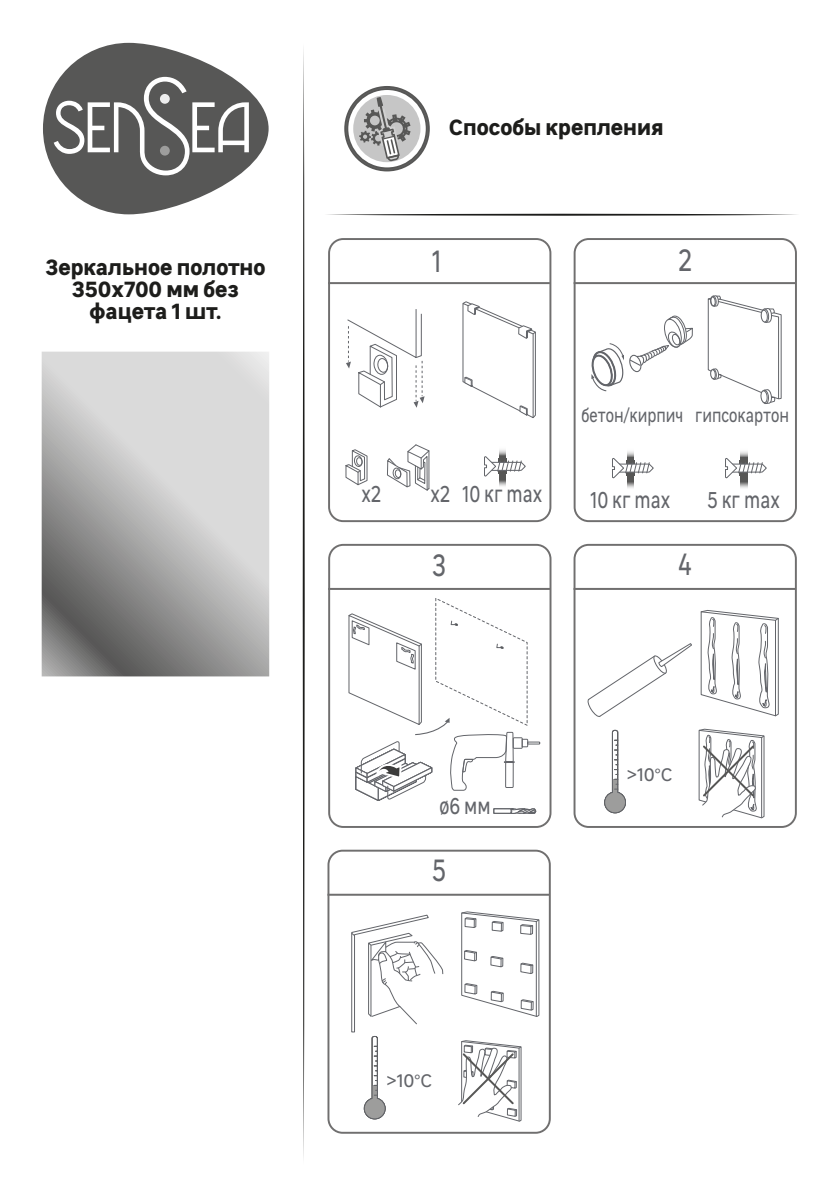
<style>
.page{position:relative;width:840px;height:1191px;background:#fff}
.page>*{position:absolute;margin:0;border:0;box-sizing:border-box;transform-origin:0 0}
.t1{font:30.8px "Leroy Merlin Sans";color:#63656a;scale:.79 1}
.t2{font:23px "Leroy Merlin Sans";color:#63656a;scale:.79 1}
.t3{font:700 22px/22px "Leroy Merlin Sans";color:#1d1d1b;text-align:center}
.t4{font:19.2px "Leroy Merlin Sans";color:#63656a;scale:.79 1}
.t5{font:18.2px "Leroy Merlin Sans";color:#63656a}
.s1{font-family:"Myriad Pro"}
</style>
<div class="page">
<svg style="left:43px;top:43px;width:225px;height:171px;fill:#575756"></svg>
<svg style="left:54px;top:77px;width:195px;height:98px"></svg>
<svg style="left:302px;top:49px;width:2px;height:1109px"></svg>
<svg style="left:327px;top:214px;width:470px;height:2px"></svg>
<svg style="left:344px;top:86px;width:86px;height:86px"></svg>
<svg style="left:327px;top:849px;width:223px;height:284px"></svg>
<hr style="left:327px;top:893px;width:222px;height:2px;background:#706f6f">
<svg style="left:350px;top:914px;width:93px;height:206px"></svg>
<svg style="left:457px;top:1040px;width:65px;height:82px"></svg>
<svg style="left:573px;top:544px;width:223px;height:284px"></svg>
<hr style="left:573px;top:588px;width:221px;height:2px;background:#706f6f">
<svg style="left:698px;top:728px;width:66px;height:90px"></svg>
<svg style="left:603px;top:729px;width:23px;height:85px"></svg>
<svg style="left:586px;top:642px;width:106px;height:75px"></svg>
<svg style="left:328px;top:238px;width:223px;height:284px"></svg>
<hr style="left:328px;top:282px;width:221px;height:2px;background:#706f6f">
<svg style="left:386px;top:444px;width:44px;height:48px"></svg>
<svg style="left:499px;top:445px;width:6px;height:42px"></svg>
<svg style="left:483px;top:456px;width:43px;height:22px"></svg>
<svg style="left:328px;top:544px;width:223px;height:284px"></svg>
<hr style="left:328px;top:588px;width:221px;height:2px;background:#706f6f">
<svg style="left:493px;top:808px;width:43px;height:7px"></svg>
<svg style="left:348px;top:597px;width:192px;height:205px"></svg>
<svg style="left:573px;top:238px;width:223px;height:284px"></svg>
<hr style="left:573px;top:282px;width:222px;height:2px;background:#706f6f">
<svg style="left:626px;top:447px;width:7px;height:42px"></svg>
<svg style="left:611px;top:458px;width:43px;height:21px"></svg>
<svg style="left:739px;top:447px;width:7px;height:42px"></svg>
<svg style="left:724px;top:458px;width:43px;height:21px"></svg>
<svg style="left:42px;top:351px;width:227px;height:325px;background:#b3b3b3"></svg>
<p class="t3" style="left:45px;top:254px;width:221px">Зеркальное полотно<br>350х700 мм без фацета 1 шт.</p>
<p class="t3" style="left:448px;top:114px;width:216px">Способы крепления</p>
<h1 class="t1" style="left:432px;top:237px;width:13px">1</h1>
<h1 class="t1" style="left:677px;top:236px;width:19px">2</h1>
<p class="t4" style="left:581px;top:400px;width:264px">бетон/кирпич гипсокартон</p>
<p class="t2" style="left:361px;top:476px;width:27px">х2</p>
<p class="t2" style="left:430px;top:476px;width:143px">х2 10 кг max</p>
<h1 class="t1" style="left:431px;top:541px;width:20px">3</h1>
<p class="t2" style="left:590px;top:482px;width:103px">10 кг max</p>
<p class="t2" style="left:706px;top:482px;width:94px">5 кг max</p>
<h1 class="t1" style="left:678px;top:540px;width:19px">4</h1>
<p class="t2" style="left:439px;top:788px;width:66px">ø6 мм</p>
<h1 class="t1" style="left:431px;top:846px;width:20px">5</h1>
<p class="t5" style="left:626px;top:760px;width:47px">&gt;10<span class="s1">°</span>C</p>
<p class="t5" style="left:386px;top:1066px;width:47px">&gt;10<span class="s1">°</span>C</p>
</div>
